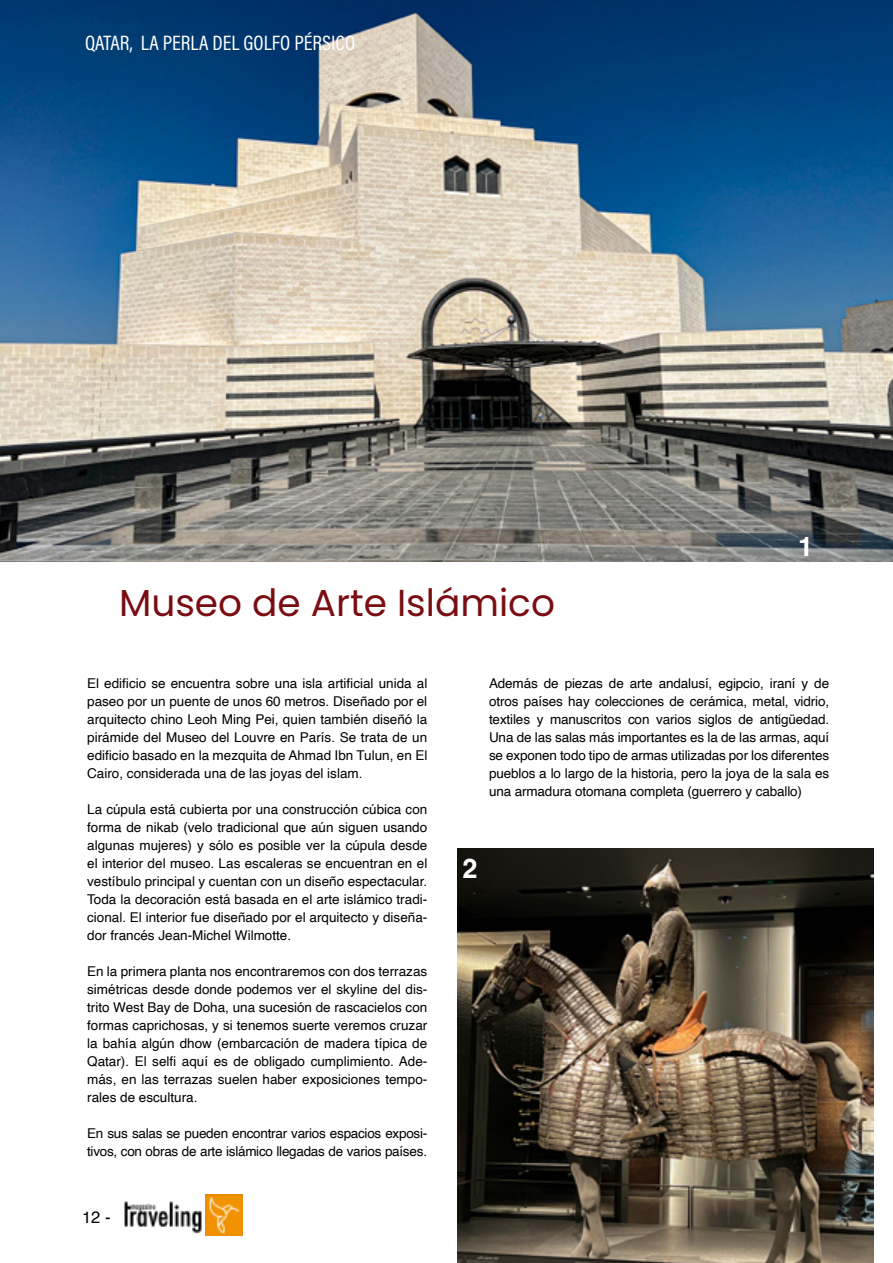
<style>
.page{position:relative;width:893px;height:1263px;background:#fff}
.page>*{position:absolute;margin:0;border:0;box-sizing:border-box;transform-origin:0 0}
.t1{font:37.5px "Poppins";color:#7a0d12}
.t2{font:700 27px "Helvetica";color:#fff}
.t3{font:21px "Acumin Variable Concept";color:#fff}
.t4{font:16.5px "Helvetica";color:#000}
.t5{font:13.5px/18px "Helvetica";color:#000;text-align:justify}
.t6{font:13.5px/18px "Helvetica";letter-spacing:-.02em;color:#000}
</style>
<div class="page">
<img style="left:0;top:0;width:893px;height:561px">
<img style="left:457px;top:849px;width:417px;height:414px">
<img style="left:124px;top:1195px;width:119px;height:40px">
<h3 class="t3" style="left:85px;top:29px;width:272px">QATAR, LA PERLA DEL GOLFO PÉRSICO</h3>
<h1 class="t1" style="left:119px;top:581px;width:437px">Museo de Arte Islámico</h1>
<h2 class="t2" style="left:798px;top:530px;width:17px">1</h2>
<p class="t5" style="left:87px;top:675px;width:342px">El edificio se encuentra sobre una isla artificial unida al paseo por un puente de unos 60 metros. Diseñado por el arquitecto chino Leoh Ming Pei, quien también diseñó la pirámide del Museo del Louvre en París. Se trata de un edificio basado en la mezquita de Ahmad Ibn Tulun, en El Cairo, considerada una de las joyas del islam.</p>
<p class="t5" style="left:87px;top:800px;width:342px">La cúpula está cubierta por una construcción cúbica con forma de nikab (velo tradicional que aún siguen usando algunas mujeres) y sólo es posible ver la cúpula desde el interior del museo. Las escaleras se encuentran en el vestíbulo principal y cuentan con un diseño espectacular.<br>Toda la decoración está basada en el arte islámico tradi&shy;cional. El interior fue diseñado por el arquitecto y diseña&shy;dor francés Jean-Michel Wilmotte.</p>
<p class="t5" style="left:87px;top:962px;width:342px">En la primera planta nos encontraremos con dos terrazas simétricas desde donde podemos ver el skyline del dis&shy;trito West Bay de Doha, una sucesión de rascacielos con formas caprichosas, y si tenemos suerte veremos cruzar la bahía algún dhow (embarcación de madera típica de Qatar). El selfi aquí es de obligado cumplimiento. Ade&shy;más, en las terrazas suelen haber exposiciones tempo&shy;rales de escultura.</p>
<p class="t6" style="left:87px;top:1124px;width:342px">En sus salas se pueden encontrar varios espacios exposi&shy;tivos, con obras de arte islámico llegadas de varios países.</p>
<p class="t4" style="left:82px;top:1204px;width:30px">12 -</p>
<p class="t5" style="left:489px;top:674px;width:342px">Además de piezas de arte andalusí, egipcio, iraní y de otros países hay colecciones de cerámica, metal, vidrio, textiles y manuscritos con varios siglos de antigüedad.<br>Una de las salas más importantes es la de las armas, aquí se exponen todo tipo de armas utilizadas por los diferentes pueblos a lo largo de la historia, pero la joya de la sala es una armadura otomana completa (guerrero y caballo)</p>
<h2 class="t2" style="left:462px;top:852px;width:17px">2</h2>
</div>
